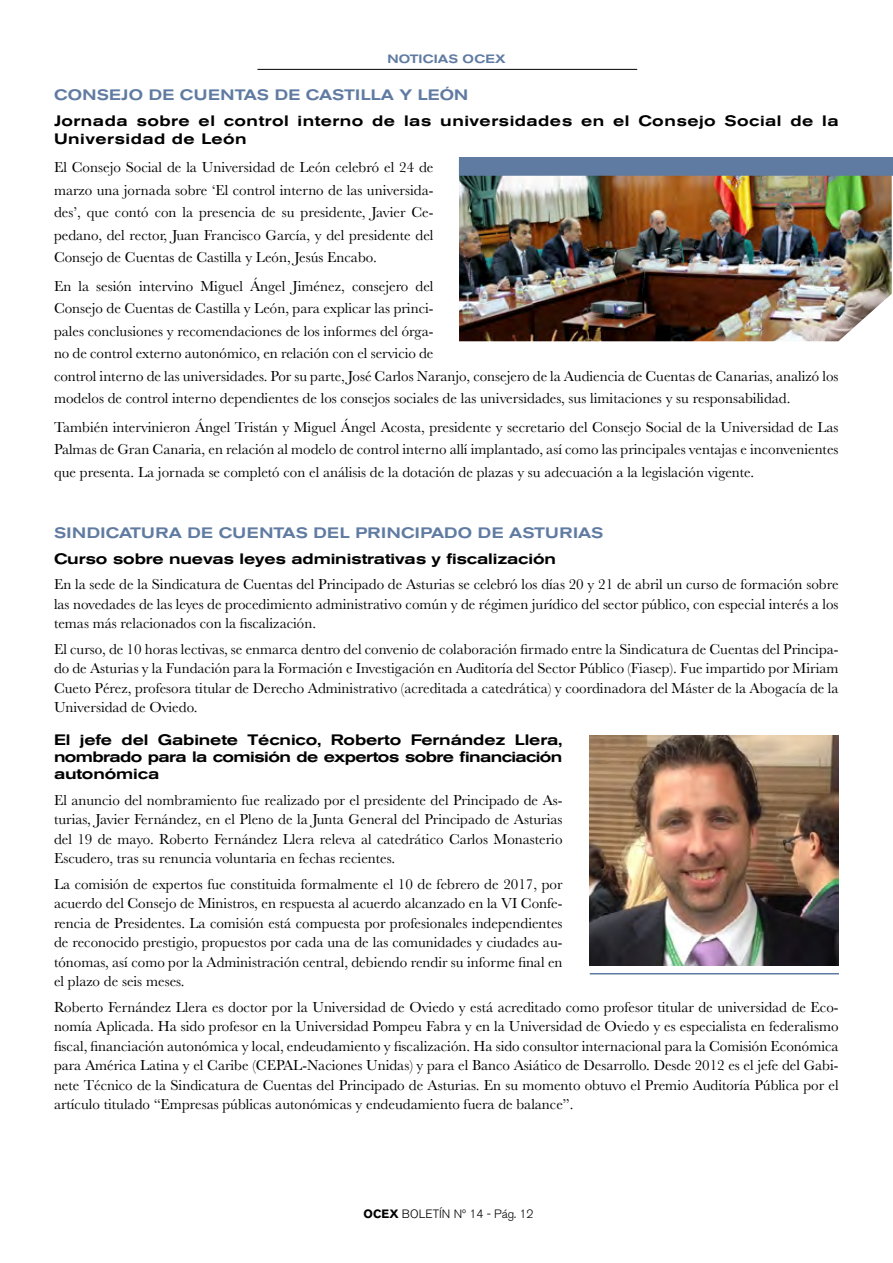
<style>
.page{position:relative;width:893px;height:1263px;background:#fff}
.page>*{position:absolute;margin:0;border:0;box-sizing:border-box;transform-origin:0 0}
.t1{font:15px/19.5px "Baskerville";color:#000;text-align:justify}
.t2{font:500 expanded 15px/17.2px "Akzidenz Grotesk BE";letter-spacing:-.01em;color:#000;text-align:justify}
.t3{font:500 expanded 15px/17.2px "Akzidenz Grotesk BE";letter-spacing:.03em;color:#000}
.t4{font:500 expanded 15px "Akzidenz Grotesk BE";letter-spacing:.02em;color:#607ba2}
.t5{font:500 expanded 15px "Akzidenz Grotesk BE";color:#607ba2}
.t6{font:300 12px "Akzidenz Grotesk BE";color:#000}
.t7{font:500 expanded 12px "Akzidenz Grotesk BE";letter-spacing:.02em;color:#607ba2}
.s1{font-weight:700}
</style>
<div class="page">
<hr style="left:257px;top:69px;width:380px;height:1px;background:#000">
<img style="left:459px;top:176px;width:433px;height:165px">
<div style="left:459px;top:157px;width:434px;height:19px;background:#607ba2"></div>
<img style="left:589px;top:736px;width:250px;height:230px">
<hr style="left:590px;top:973px;width:249px;height:1px;background:#607ba2">
<p class="t7" style="left:387px;top:52px;width:120px">NOTICIAS OCEX</p>
<p class="t5" style="left:54px;top:86px;width:416px">CONSEJO DE CUENTAS DE CASTILLA Y LEÓN</p>
<p class="t3" style="left:54px;top:113px;width:786px">Jornada sobre el control interno de las universidades en el Consejo Social de la<br>Universidad de León</p>
<p class="t1" style="left:54px;top:156px;width:381px;line-height:22.5px">El Consejo Social de la Universidad de León celebró el 24 de marzo una jornada sobre ‘El control interno de las universida&shy;des’, que contó con la presencia de su presidente, Javier Ce&shy;pedano, del rector, Juan Francisco García, y del presidente del Consejo de Cuentas de Castilla y León, Jesús Encabo.</p>
<p class="t1" style="left:54px;top:275px;width:786px;line-height:22.5px;text-align:left">En la sesión intervino Miguel Ángel Jiménez, consejero del<br>Consejo de Cuentas de Castilla y León, para explicar las princi-<br>pales conclusiones y recomendaciones de los informes del órga-<br>no de control externo autonómico, en relación con el servicio de<br>control interno de las universidades. Por su parte, José Carlos Naranjo, consejero de la Audiencia de Cuentas de Canarias, analizó los modelos de control interno dependientes de los consejos sociales de las universidades, sus limitaciones y su responsabilidad.</p>
<p class="t1" style="left:54px;top:416px;width:786px;line-height:22.5px">También intervinieron Ángel Tristán y Miguel Ángel Acosta, presidente y secretario del Consejo Social de la Universidad de Las Palmas de Gran Canaria, en relación al modelo de control interno allí implantado, así como las principales ventajas e inconvenientes que presenta. La jornada se completó con el análisis de la dotación de plazas y su adecuación a la legislación vigente.</p>
<p class="t4" style="left:54px;top:524px;width:551px">SINDICATURA DE CUENTAS DEL PRINCIPADO DE ASTURIAS</p>
<p class="t2" style="left:54px;top:550px;width:503px">Curso sobre nuevas leyes administrativas y fiscalización</p>
<p class="t1" style="left:54px;top:575px;width:786px">En la sede de la Sindicatura de Cuentas del Principado de Asturias se celebró los días 20 y 21 de abril un curso de formación sobre las novedades de las leyes de procedimiento administrativo común y de régimen jurídico del sector público, con especial interés a los temas más relacionados con la fiscalización.</p>
<p class="t1" style="left:54px;top:639px;width:786px">El curso, de 10 horas lectivas, se enmarca dentro del convenio de colaboración firmado entre la Sindicatura de Cuentas del Principa&shy;do de Asturias y la Fundación para la Formación e Investigación en Auditoría del Sector Público (Fiasep). Fue impartido por Miriam Cueto Pérez, profesora titular de Derecho Administrativo (acreditada a catedrática) y coordinadora del Máster de la Abogacía de la Universidad de Oviedo.</p>
<p class="t2" style="left:54px;top:731px;width:510px">El jefe del Gabinete Técnico, Roberto Fernández Llera, nombrado para la comisión de expertos sobre financiación autonómica</p>
<p class="t1" style="left:54px;top:790px;width:510px">El anuncio del nombramiento fue realizado por el presidente del Principado de As&shy;turias, Javier Fernández, en el Pleno de la Junta General del Principado de Asturias del 19 de mayo. Roberto Fernández Llera releva al catedrático Carlos Monasterio Escudero, tras su renuncia voluntaria en fechas recientes.</p>
<p class="t1" style="left:54px;top:874px;width:510px">La comisión de expertos fue constituida formalmente el 10 de febrero de 2017, por acuerdo del Consejo de Ministros, en respuesta al acuerdo alcanzado en la VI Confe&shy;rencia de Presidentes. La comisión está compuesta por profesionales independientes de reconocido prestigio, propuestos por cada una de las comunidades y ciudades au&shy;tónomas, así como por la Administración central, debiendo rendir su informe final en el plazo de seis meses.</p>
<p class="t1" style="left:54px;top:997px;width:786px">Roberto Fernández Llera es doctor por la Universidad de Oviedo y está acreditado como profesor titular de universidad de Eco&shy;nomía Aplicada. Ha sido profesor en la Universidad Pompeu Fabra y en la Universidad de Oviedo y es especialista en federalismo fiscal, financiación autonómica y local, endeudamiento y fiscalización. Ha sido consultor internacional para la Comisión Económica para América Latina y el Caribe (CEPAL-Naciones Unidas) y para el Banco Asiático de Desarrollo. Desde 2012 es el jefe del Gabi&shy;nete Técnico de la Sindicatura de Cuentas del Principado de Asturias. En su momento obtuvo el Premio Auditoría Pública por el artículo titulado “Empresas públicas autonómicas y endeudamiento fuera de balance”.</p>
<p class="t6" style="left:364px;top:1207px;width:171px"><span class="s1">OCEX</span> BOLETÍN Nº 14 - Pág. 12</p>
</div>
